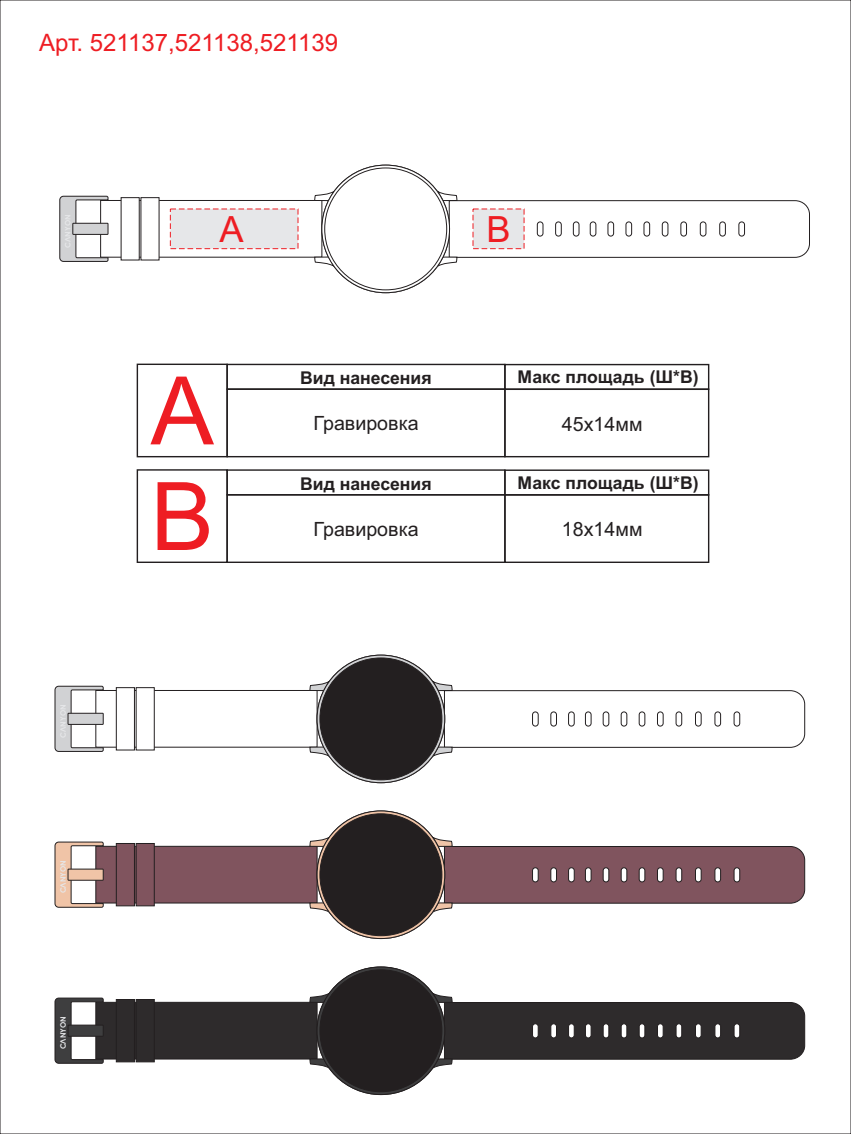
<style>
.page{position:relative;width:851px;height:1134px;background:#fff}
.page>*{position:absolute;margin:0;border:0;box-sizing:border-box;transform-origin:0 0}
.t1{font:94.7px/105.6px "Arial";color:#ee1d23}
.t2{font:36.1px "Arial";color:#ee1d23}
.t3{font:24px "Arial";color:#ee1d23}
.t4{font:19.6px "Arial";color:#231f20}
.t5{font:700 17.6px "Arial";color:#231f20}
.t6{font:700 7.5px "Century Gothic";color:#e6e7e9}
</style>
<div class="page">
<div style="left:226px;top:364px;width:279px;height:26px;border:1px solid #231f20"></div>
<div style="left:226px;top:469px;width:279px;height:26px;border:1px solid #231f20"></div>
<div style="left:226px;top:388px;width:279px;height:69px;border:1px solid #231f20"></div>
<div style="left:226px;top:494px;width:279px;height:69px;border:1px solid #231f20"></div>
<div style="left:504px;top:364px;width:205px;height:26px;border:1px solid #231f20"></div>
<div style="left:504px;top:469px;width:205px;height:27px;border:1px solid #231f20"></div>
<div style="left:504px;top:388px;width:205px;height:69px;border:1px solid #231f20"></div>
<div style="left:504px;top:494px;width:205px;height:69px;border:1px solid #231f20"></div>
<div style="left:137px;top:364px;width:91px;height:93px;border:1px solid #231f20"></div>
<div style="left:137px;top:469px;width:91px;height:94px;border:1px solid #231f20"></div>
<svg style="left:321px;top:165px;width:128px;height:128px"></svg>
<svg style="left:54px;top:680px;width:276px;height:77px"></svg>
<svg style="left:432px;top:680px;width:373px;height:77px"></svg>
<svg style="left:317px;top:655px;width:128px;height:128px"></svg>
<svg style="left:54px;top:836px;width:276px;height:77px"></svg>
<svg style="left:432px;top:836px;width:373px;height:77px"></svg>
<svg style="left:317px;top:811px;width:128px;height:128px"></svg>
<svg style="left:54px;top:992px;width:276px;height:77px"></svg>
<svg style="left:432px;top:992px;width:373px;height:77px"></svg>
<svg style="left:317px;top:967px;width:128px;height:128px"></svg>
<div style="left:324px;top:168px;width:123px;height:122px;background:#fff;border:1px solid #231f20;border-radius:50%"></div>
<div style="left:319px;top:658px;width:123px;height:122px;background:#231f20;border:1px solid #231f20;border-radius:50%"></div>
<div style="left:319px;top:813px;width:123px;height:123px;background:#231f20;border:1px solid #231f20;border-radius:50%"></div>
<div style="left:319px;top:969px;width:123px;height:123px;background:#231f20;border:1px solid #231f20;border-radius:50%"></div>
<svg style="left:59px;top:190px;width:276px;height:77px"></svg>
<svg style="left:436px;top:190px;width:373px;height:77px"></svg>
<h3 class="t3" style="left:39px;top:33px;width:300px">Арт. 521137,521138,521139</h3>
<h2 class="t2" style="left:219px;top:215px;width:26px">А</h2>
<h2 class="t2" style="left:486px;top:215px;width:26px">В</h2>
<h1 class="t1" style="left:151px;top:367px;width:65px">А<br>В</h1>
<p class="t5" style="left:300px;top:371px;width:133px">Вид нанесения</p>
<p class="t4" style="left:313px;top:416px;width:107px">Гравировка</p>
<p class="t5" style="left:300px;top:477px;width:133px">Вид нанесения</p>
<p class="t4" style="left:313px;top:522px;width:107px">Гравировка</p>
<p class="t5" style="left:517px;top:370px;width:182px">Макс площадь (Ш*В)</p>
<p class="t4" style="left:562px;top:416px;width:82px">45х14мм</p>
<p class="t5" style="left:517px;top:476px;width:182px">Макс площадь (Ш*В)</p>
<p class="t4" style="left:562px;top:522px;width:82px">18х14мм</p>
<p class="t6" style="left:60px;top:893px;width:35px;rotate:-90deg">CЛNYON</p>
<p class="t6" style="left:60px;top:1049px;width:35px;rotate:-90deg">CЛNYON</p>
</div>
